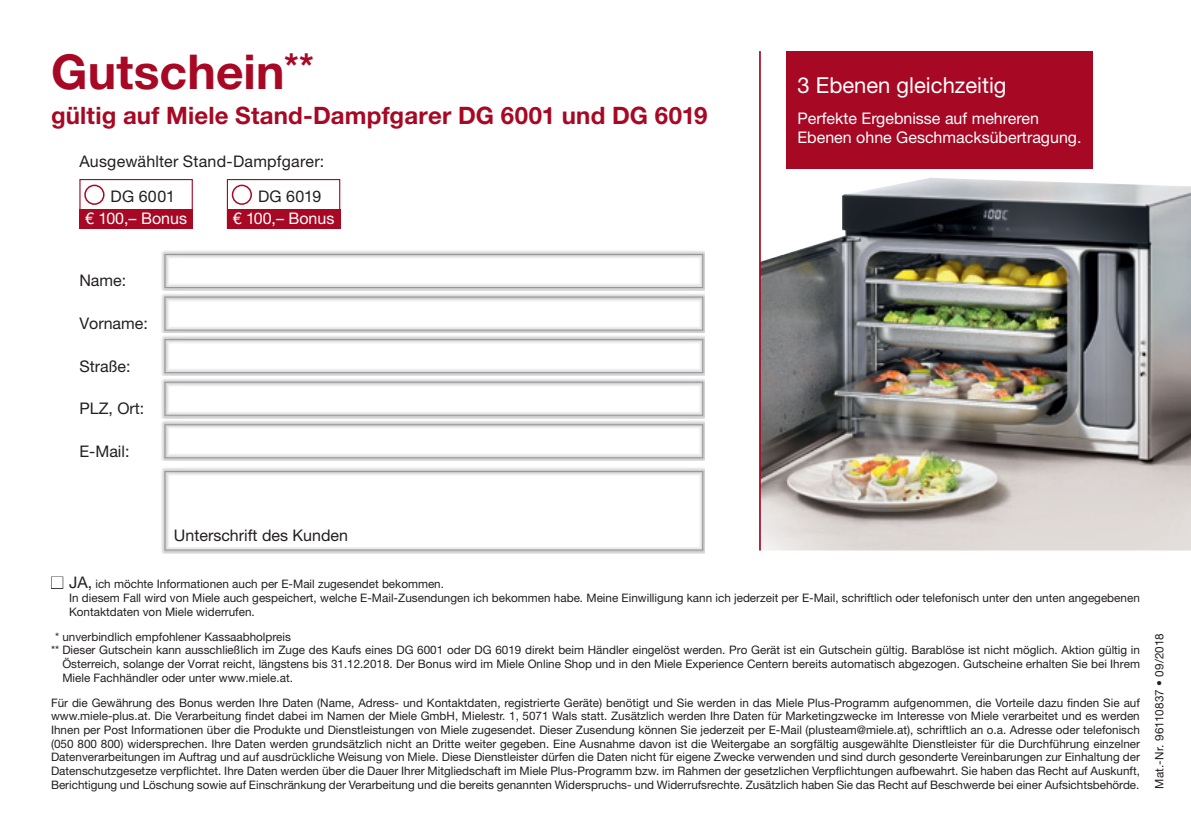
<style>
.page{position:relative;width:1191px;height:840px;background:#fff}
.page>*{position:absolute;margin:0;border:0;box-sizing:border-box;transform-origin:0 0}
.t1{font:700 48px "Helvetica Neue LT";letter-spacing:.005em;color:#a70824}
.t2{font:700 24px "Helvetica Neue LT";letter-spacing:.01em;color:#a70824}
.t3{font:22px "Helvetica Neue LT";color:#fff}
.t4{font:16px "Helvetica Neue LT";color:#231f20}
.t5{font:16px/19.2px "Helvetica Neue LT";color:#fff}
.t6{font:11.6px/13.8px "Helvetica Neue LT";color:#231f20;text-align:justify}
.s1{color:#fff}
.s2{font-size:16px}
</style>
<div class="page">
<div style="left:159px;top:249px;width:546px;height:41px;background:#231f20;opacity:.5"></div>
<div style="left:164px;top:254px;width:539px;height:34px;border:1px solid #939598"></div>
<div style="left:159px;top:291px;width:546px;height:42px;background:#231f20;opacity:.5"></div>
<div style="left:164px;top:296px;width:539px;height:34px;border:1px solid #939598"></div>
<div style="left:159px;top:334px;width:546px;height:41px;background:#231f20;opacity:.5"></div>
<div style="left:164px;top:339px;width:539px;height:34px;border:1px solid #939598"></div>
<div style="left:159px;top:376px;width:546px;height:42px;background:#231f20;opacity:.5"></div>
<div style="left:164px;top:381px;width:539px;height:34px;border:1px solid #939598"></div>
<div style="left:159px;top:419px;width:546px;height:42px;background:#231f20;opacity:.5"></div>
<div style="left:164px;top:424px;width:539px;height:34px;border:1px solid #939598"></div>
<div style="left:159px;top:466px;width:546px;height:87px;background:#231f20;opacity:.5"></div>
<div style="left:164px;top:471px;width:539px;height:79px;border:1px solid #939598"></div>
<img style="left:761px;top:178px;width:430px;height:372px">
<div style="left:79px;top:179px;width:114px;height:50px;border:1px solid #a70824"></div>
<div style="left:84px;top:184px;width:20px;height:21px;border:2px solid #a70824;border-radius:50%"></div>
<div style="left:79px;top:209px;width:114px;height:20px;background:#a70824"></div>
<div style="left:227px;top:179px;width:113px;height:50px;border:1px solid #a70824"></div>
<div style="left:232px;top:184px;width:20px;height:21px;border:2px solid #a70824;border-radius:50%"></div>
<div style="left:227px;top:209px;width:113px;height:20px;background:#a70824"></div>
<div style="left:786px;top:51px;width:306px;height:117px;background:#a70824"></div>
<hr style="left:759px;top:51px;width:2px;height:499px;background:#a70824">
<div style="left:51px;top:576px;width:12px;height:12px;border:1px solid #231f20"></div>
<p class="t1" style="left:51px;top:42px;width:264px">Gutschein<sup>**</sup></p>
<p class="t2" style="left:51px;top:100px;width:658px">gültig auf Miele Stand-Dampfgarer DG 6001 und DG 6019</p>
<p class="t4" style="left:79px;top:152px;width:246px">Ausgewählter Stand-Dampfgarer:</p>
<p class="t4" style="left:111px;top:186px;width:66px">DG 6001</p>
<p class="t5" style="left:85px;top:208px;width:103px">€ 100,– Bonus</p>
<p class="t4" style="left:258px;top:186px;width:65px">DG 6019</p>
<p class="t5" style="left:233px;top:208px;width:103px">€ 100,– Bonus</p>
<p class="t4" style="left:79px;top:271px;width:48px">Name:</p>
<p class="t4" style="left:79px;top:313px;width:70px">Vorname:</p>
<p class="t4" style="left:79px;top:356px;width:53px">Straße:</p>
<p class="t4" style="left:79px;top:398px;width:66px">PLZ, Ort:</p>
<p class="t4" style="left:79px;top:441px;width:52px">E-Mail:</p>
<p class="t4" style="left:174px;top:525px;width:175px">Unterschrift des Kunden</p>
<p class="t3" style="left:797px;top:72px;width:210px">3 Ebenen gleichzeitig</p>
<p class="t5" style="left:797px;top:108px;width:285px">Perfekte Ergebnisse auf mehreren<br>Ebenen ohne Geschmacksübertragung.</p>
<p class="t6" style="left:51px;top:576px;width:394px"><span class="s1">■</span> <span class="s2">JA,</span> ich möchte Informationen auch per E-Mail zugesendet bekommen.</p>
<p class="t6" style="left:69px;top:590px;width:1072px">In diesem Fall wird von Miele auch gespeichert, welche E-Mail-Zusendungen ich bekommen habe. Meine Einwilligung kann ich jederzeit per E-Mail, schriftlich oder telefonisch unter den unten angegebenen<br>Kontaktdaten von Miele widerrufen.</p>
<p class="t6" style="left:55px;top:629px;width:237px">* unverbindlich empfohlener Kassaabholpreis</p>
<p class="t6" style="left:62px;top:642px;width:1079px;text-indent:-11px">** Dieser Gutschein kann ausschließlich im Zuge des Kaufs eines DG 6001 oder DG 6019 direkt beim Händler eingelöst werden. Pro Gerät ist ein Gutschein gültig. Barablöse ist nicht möglich. Aktion gültig in Österreich, solange der Vorrat reicht, längstens bis 31.12.2018. Der Bonus wird im Miele Online Shop und in den Miele Experience Centern bereits automatisch abgezogen. Gutscheine erhalten Sie bei Ihrem Miele Fachhändler oder unter www.miele.at.</p>
<p class="t6" style="left:1152px;top:788px;width:157px;rotate:-90deg">Mat.-Nr. 96110837 • 09/2018</p>
<p class="t6" style="left:51px;top:695px;width:1090px">Für die Gewährung des Bonus werden Ihre Daten (Name, Adress- und Kontaktdaten, registrierte Geräte) benötigt und Sie werden in das Miele Plus-Programm aufgenommen, die Vorteile dazu finden Sie auf www.miele-plus.at. Die Verarbeitung findet dabei im Namen der Miele GmbH, Mielestr. 1, 5071 Wals statt. Zusätzlich werden Ihre Daten für Marketingzwecke im Interesse von Miele verarbeitet und es werden Ihnen per Post Informationen über die Produkte und Dienstleistungen von Miele zugesendet. Dieser Zusendung können Sie jederzeit per E-Mail (plusteam@miele.at), schriftlich an o.a. Adresse oder telefonisch (050 800 800) widersprechen. Ihre Daten werden grundsätzlich nicht an Dritte weiter gegeben. Eine Ausnahme davon ist die Weitergabe an sorgfältig ausgewählte Dienstleister für die Durchführung einzelner Datenverarbeitungen im Auftrag und auf ausdrückliche Weisung von Miele. Diese Dienstleister dürfen die Daten nicht für eigene Zwecke verwenden und sind durch gesonderte Vereinbarungen zur Einhaltung der Datenschutzgesetze verpflichtet. Ihre Daten werden über die Dauer Ihrer Mitgliedschaft im Miele Plus-Programm bzw. im Rahmen der gesetzlichen Verpflichtungen aufbewahrt. Sie haben das Recht auf Auskunft, Berichtigung und Löschung sowie auf Einschränkung der Verarbeitung und die bereits genannten Widerspruchs- und Widerrufsrechte. Zusätzlich haben Sie das Recht auf Beschwerde bei einer Aufsichtsbehörde.</p>
</div>
